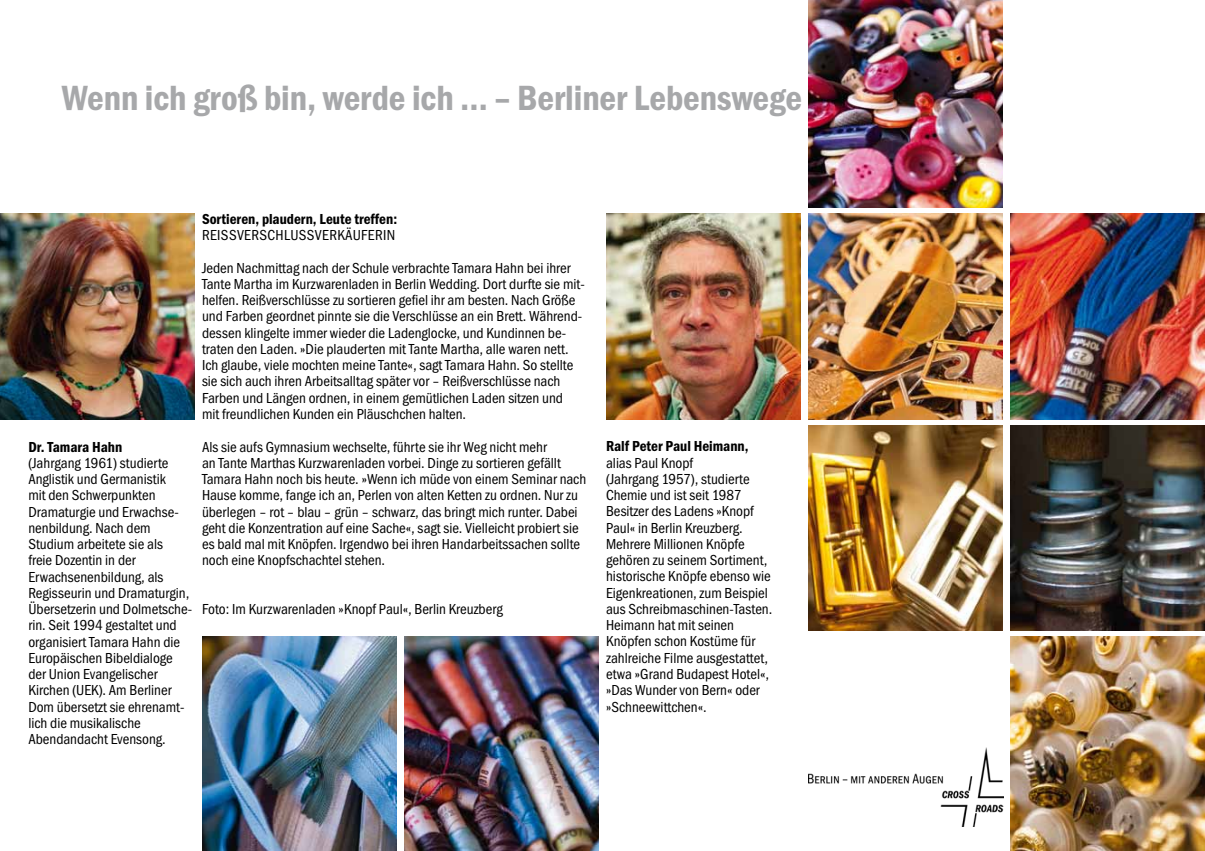
<style>
.page{position:relative;width:1205px;height:851px;background:#fff}
.page>*{position:absolute;margin:0;border:0;box-sizing:border-box;transform-origin:0 0}
.t1{font:600 condensed 36.25px "Franklin Gothic";letter-spacing:-.005em;color:#a7a8aa}
.t2{font:condensed 15px/16.2px "Franklin Gothic";color:#000}
.t3{font:600 condensed 15px "Franklin Gothic";color:#000}
</style>
<div class="page">
<img style="left:808px;top:747px;width:195px;height:78px">
<img style="left:0;top:214px;width:195px;height:205px">
<img style="left:606px;top:214px;width:195px;height:205px">
<img style="left:1010px;top:636px;width:195px;height:214px">
<img style="left:808px;top:425px;width:195px;height:205px">
<img style="left:1010px;top:214px;width:195px;height:205px">
<img style="left:808px;top:0;width:195px;height:207px">
<img style="left:404px;top:636px;width:195px;height:214px">
<img style="left:202px;top:636px;width:195px;height:214px">
<img style="left:808px;top:214px;width:195px;height:205px">
<img style="left:1010px;top:425px;width:195px;height:205px">
<h1 class="t1" style="left:62px;top:77px;width:742px">Wenn ich groß bin, werde ich … – Berliner Lebenswege</h1>
<p class="t3" style="left:28px;top:438px;width:95px">Dr. Tamara Hahn</p>
<p class="t2" style="left:28px;top:454px;width:165px">(Jahrgang 1961) studierte<br>Anglistik und Germanistik<br>mit den Schwerpunkten<br>Dramaturgie und Erwachse&shy;nenbildung. Nach dem<br>Studium arbeitete sie als<br>freie Dozentin in der<br>Erwachsenenbildung, als<br>Regisseurin und Dramaturgin,<br>Übersetzerin und Dolmetsche&shy;rin. Seit 1994 gestaltet und organisiert Tamara Hahn die<br>Europäischen Bibeldialoge der Union Evangelischer<br>Kirchen (UEK). Am Berliner<br>Dom übersetzt sie ehrenamt&shy;lich die musikalische<br>Abendandacht Evensong.</p>
<p class="t3" style="left:202px;top:210px;width:197px">Sortieren, plaudern, Leute treffen:</p>
<p class="t2" style="left:202px;top:219px;width:370px;line-height:32.5px">REISSVERSCHLUSSVERKÄUFERIN<br>Jeden Nachmittag nach der Schule verbrachte Tamara Hahn bei ihrer</p>
<p class="t2" style="left:202px;top:276px;width:384px">Tante Martha im Kurzwarenladen in Berlin Wedding. Dort durfte sie mit&shy;helfen. Reißverschlüsse zu sortieren gefiel ihr am besten. Nach Größe und Farben geordnet pinnte sie die Verschlüsse an ein Brett. Während&shy;dessen klingelte immer wieder die Ladenglocke, und Kundinnen be&shy;traten den Laden. »Die plauderten mit Tante Martha, alle waren nett.<br>Ich glaube, viele mochten meine Tante«, sagt Tamara Hahn. So stellte sie sich auch ihren Arbeitsalltag später vor – Reißverschlüsse nach Farben und Längen ordnen, in einem gemütlichen Laden sitzen und<br>mit freundlichen Kunden ein Pläuschchen halten.</p>
<p class="t2" style="left:202px;top:438px;width:386px">Als sie aufs Gymnasium wechselte, führte sie ihr Weg nicht mehr<br>an Tante Marthas Kurzwarenladen vorbei. Dinge zu sortieren gefällt Tamara Hahn noch bis heute. »Wenn ich müde von einem Seminar nach Hause komme, fange ich an, Perlen von alten Ketten zu ordnen. Nur zu überlegen – rot – blau – grün – schwarz, das bringt mich runter. Dabei geht die Konzentration auf eine Sache«, sagt sie. Vielleicht probiert sie es bald mal mit Knöpfen. Irgendwo bei ihren Handarbeitssachen sollte noch eine Knopfschachtel stehen.</p>
<p class="t2" style="left:202px;top:601px;width:302px">Foto: Im Kurzwarenladen »Knopf Paul«, Berlin Kreuzberg</p>
<p class="t3" style="left:606px;top:438px;width:144px">Ralf Peter Paul Heimann,</p>
<p class="t2" style="left:606px;top:454px;width:168px">alias Paul Knopf<br>(Jahrgang 1957), studierte<br>Chemie und ist seit 1987<br>Besitzer des Ladens »Knopf<br>Paul« in Berlin Kreuzberg.<br>Mehrere Millionen Knöpfe gehören zu seinem Sortiment, historische Knöpfe ebenso wie<br>Eigenkreationen, zum Beispiel aus Schreibmaschinen-Tasten.<br>Heimann hat mit seinen<br>Knöpfen schon Kostüme für zahlreiche Filme ausgestattet, etwa »Grand Budapest Hotel«, »Das Wunder von Bern« oder »Schneewittchen«.</p>
</div>
